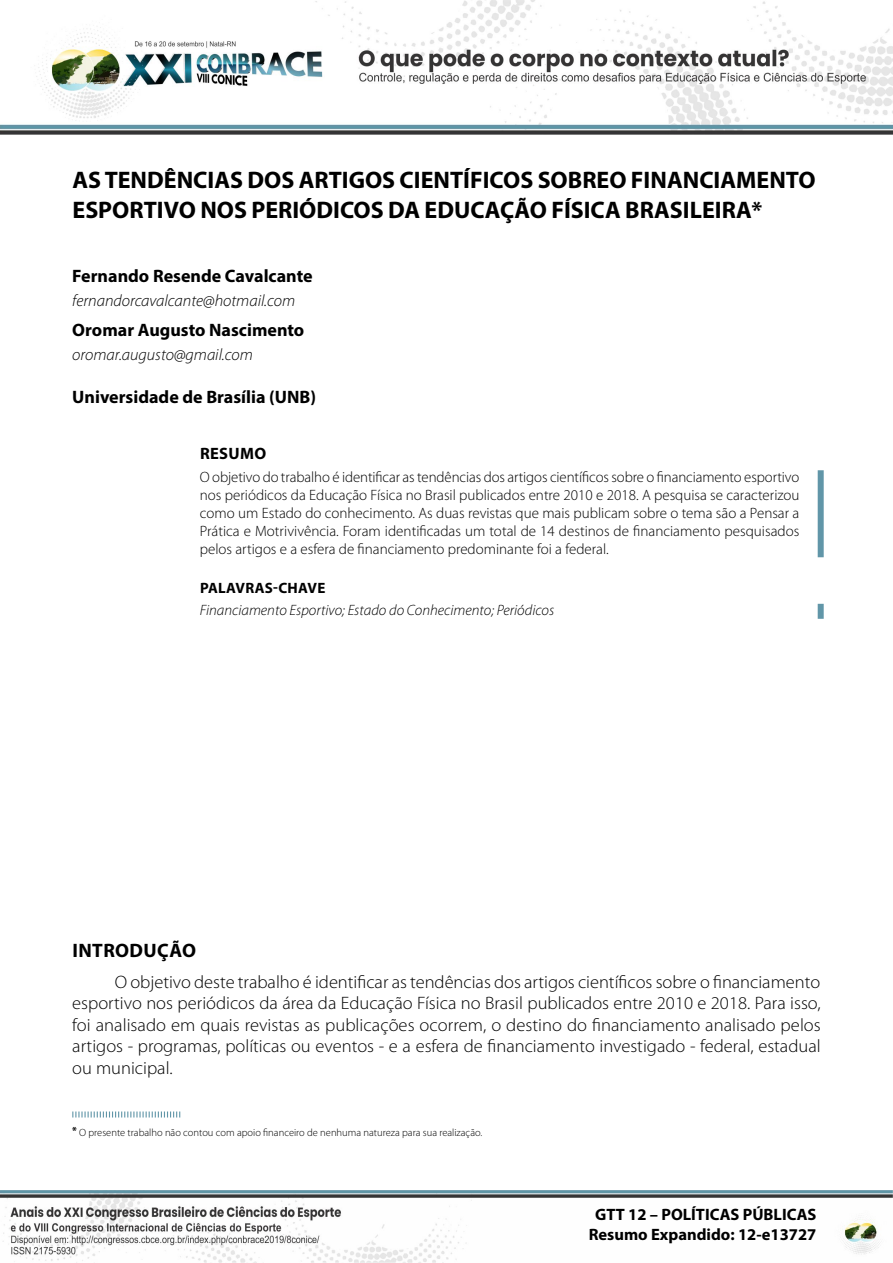
<style>
.page{position:relative;width:893px;height:1263px;background:#fff}
.page>*{position:absolute;margin:0;border:0;box-sizing:border-box;transform-origin:0 0}
.TITULO{font:700 24px/30px "Myriad Pro";color:#000}
.SUBTITULOS{font:700 19.5px "Myriad Pro";letter-spacing:.02em;color:#000}
.MIOLO{font:300 18px/21.6px "Myriad Pro";color:#000;text-align:justify}
.AUTORES{font:700 18px "Myriad Pro";color:#000}
.AFILIAÇÃO{font:700 18px "Myriad Pro";color:#000}
.E-MAIL{font:italic 300 16.5px "Myriad Pro";color:#000}
.ABSTRACT_1{font:700 16.5px/19.8px "Myriad Pro";color:#000;text-align:center}
.ABSTRACT_2{font:300 15px/18px "Myriad Pro";color:#000;text-align:justify}
.KEYWORDS_2{font:italic 300 15px "Myriad Pro";color:#000}
.KEYWORDS_1{font:700 15px "Myriad Pro";letter-spacing:.02em;color:#000}
.LEG__RODAPE{font:300 10.5px "Myriad Pro";color:#000}
.s1{font-weight:700}
</style>
<div class="page">
<img style="left:0;top:0;width:893px;height:134px">
<img style="left:0;top:1190px;width:893px;height:73px">
<div style="left:818px;top:470px;width:6px;height:87px;background:#6196a8"></div>
<div style="left:818px;top:604px;width:6px;height:15px;background:#6196a8"></div>
<svg style="left:72px;top:1111px;width:108px;height:6px"></svg>
<p class="TITULO" style="left:73px;top:164px;width:744px">AS TENDÊNCIAS DOS ARTIGOS CIENTÍFICOS SOBREO FINANCIAMENTO<br>ESPORTIVO NOS PERIÓDICOS DA EDUCAÇÃO FÍSICA BRASILEIRA*<sup>1</sup></p>
<p class="AUTORES" style="left:72px;top:264px;width:242px">Fernando Resende Cavalcante</p>
<p class="E-MAIL" style="left:72px;top:291px;width:224px">fernandorcavalcante@hotmail.com</p>
<p class="AUTORES" style="left:72px;top:319px;width:234px">Oromar Augusto Nascimento</p>
<p class="E-MAIL" style="left:72px;top:345px;width:182px">oromar.augusto@gmail.com</p>
<p class="AFILIAÇÃO" style="left:72px;top:385px;width:245px">Universidade de Brasília (UNB)</p>
<p class="ABSTRACT_1" style="left:200px;top:443px;width:68px">RESUMO</p>
<p class="ABSTRACT_2" style="left:200px;top:467px;width:601px">O objetivo do trabalho é identificar as tendências dos artigos científicos sobre o financiamento esportivo nos periódicos da Educação Física no Brasil publicados entre 2010 e 2018. A pesquisa se caracterizou como um Estado do conhecimento. As duas revistas que mais publicam sobre o tema são a Pensar a Prática e Motrivivência. Foram identificadas um total de 14 destinos de financiamento pesquisados pelos artigos e a esfera de financiamento predominante foi a federal.</p>
<p class="KEYWORDS_1" style="left:200px;top:578px;width:127px">PALAVRAS-CHAVE</p>
<p class="KEYWORDS_2" style="left:200px;top:601px;width:356px">Financiamento Esportivo; Estado do Conhecimento; Periódicos</p>
<p class="SUBTITULOS" style="left:72px;top:938px;width:125px">INTRODUÇÃO</p>
<p class="MIOLO" style="left:72px;top:970px;width:750px;text-indent:43px">O objetivo deste trabalho é identificar as tendências dos artigos científicos sobre o financiamento esportivo nos periódicos da área da Educação Física no Brasil publicados entre 2010 e 2018. Para isso, foi analisado em quais revistas as publicações ocorrem, o destino do financiamento analisado pelos artigos - programas, políticas ou eventos - e a esfera de financiamento investigado - federal, estadual ou municipal.</p>
<p class="LEG__RODAPE" style="left:72px;top:1126px;width:412px"><span class="s1">*</span> O presente trabalho não contou com apoio financeiro de nenhuma natureza para sua realização.</p>
<p class="ABSTRACT_1" style="left:589px;top:1204px;width:229px">GTT 12 – POLÍTICAS PÚBLICAS<br>Resumo Expandido: 12-e13727</p>
</div>
